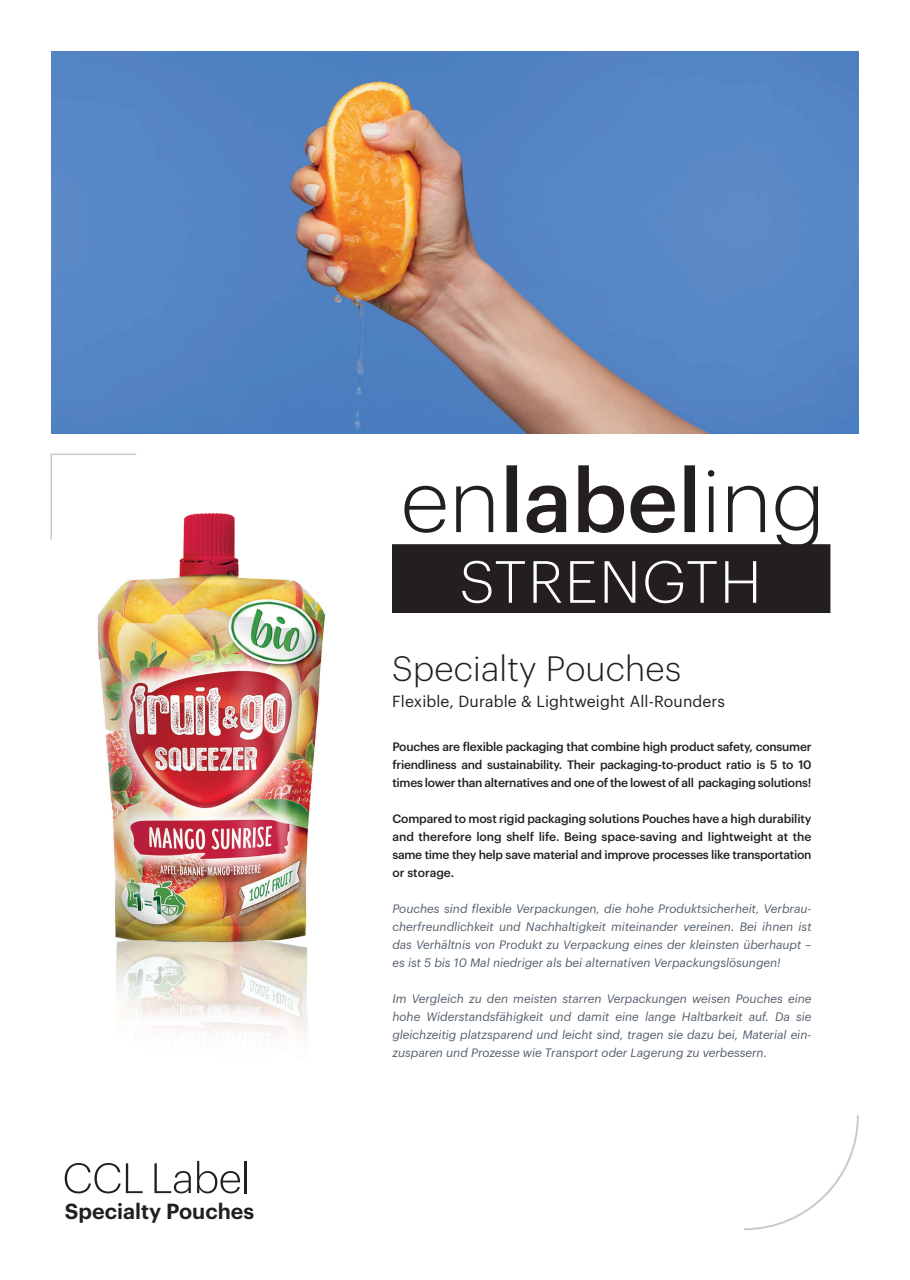
<style>
.page{position:relative;width:910px;height:1280px;background:#fff}
.page>*{position:absolute;margin:0;border:0;box-sizing:border-box;transform-origin:0 0}
.t1{font:300 58.2px "Graphik";letter-spacing:.025em;color:#fff}
.t2{font:300 34.5px "Graphik";letter-spacing:.005em;color:#231f20}
.t3{font:600 21.45px "Graphik";color:#231f20}
.t4{font:15.75px "Graphik";letter-spacing:.01em;color:#231f20}
.t5{font:italic 12px/18px "Graphik";color:#545f6c;text-align:justify}
.t6{font:500 12px/18px "Graphik";letter-spacing:-.02em;color:#231f20;text-align:justify}
</style>
<div class="page">
<img style="left:97px;top:513px;width:229px;height:527px">
<svg style="left:392px;top:465px;width:438px;height:148px;fill:#231f20"></svg>
<img style="left:51px;top:51px;width:808px;height:383px">
<svg style="left:65px;top:1163px;width:78px;height:30px"></svg>
<svg style="left:154px;top:1163px;width:37px;height:30px"></svg>
<svg style="left:197px;top:1161px;width:43px;height:32px"></svg>
<hr style="left:245px;top:1161px;width:2px;height:32px;background:#231f20">
<svg style="left:50px;top:453px;width:88px;height:88px"></svg>
<svg style="left:744px;top:1115px;width:115px;height:116px"></svg>
<h3 class="t3" style="left:65px;top:1195px;width:191px">Specialty Pouches</h3>
<h1 class="t1" style="left:460px;top:539px;width:303px">STRENGTH</h1>
<h2 class="t2" style="left:392px;top:644px;width:291px">Specialty Pouches</h2>
<h3 class="t4" style="left:392px;top:689px;width:334px">Flexible, Durable &amp; Lightweight All-Rounders</h3>
<p class="t6" style="left:392px;top:736px;width:421px">Pouches are flexible packaging that combine high product safety, consumer friendliness and sustainability. Their packaging-to-product ratio is 5 to 10 times lower than alternatives and one of the lowest of all packaging solutions!</p>
<p class="t6" style="left:392px;top:808px;width:421px">Compared to most rigid packaging solutions Pouches have a high durability and therefore long shelf life. Being space-saving and lightweight at the same time they help save material and improve processes like transportation or storage.</p>
<p class="t5" style="left:392px;top:898px;width:421px">Pouches sind flexible Verpackungen, die hohe Produktsicherheit, Verbrau&shy;cherfreundlichkeit und Nachhaltigkeit miteinander vereinen. Bei ihnen ist das Verhältnis von Produkt zu Verpackung eines der kleinsten überhaupt – es ist 5 bis 10 Mal niedriger als bei alternativen Verpackungslösungen!</p>
<p class="t5" style="left:392px;top:988px;width:421px">Im Vergleich zu den meisten starren Verpackungen weisen Pouches eine hohe Widerstandsfähigkeit und damit eine lange Haltbarkeit auf. Da sie gleichzeitig platzsparend und leicht sind, tragen sie dazu bei, Material ein&shy;zusparen und Prozesse wie Transport oder Lagerung zu verbessern.</p>
</div>
